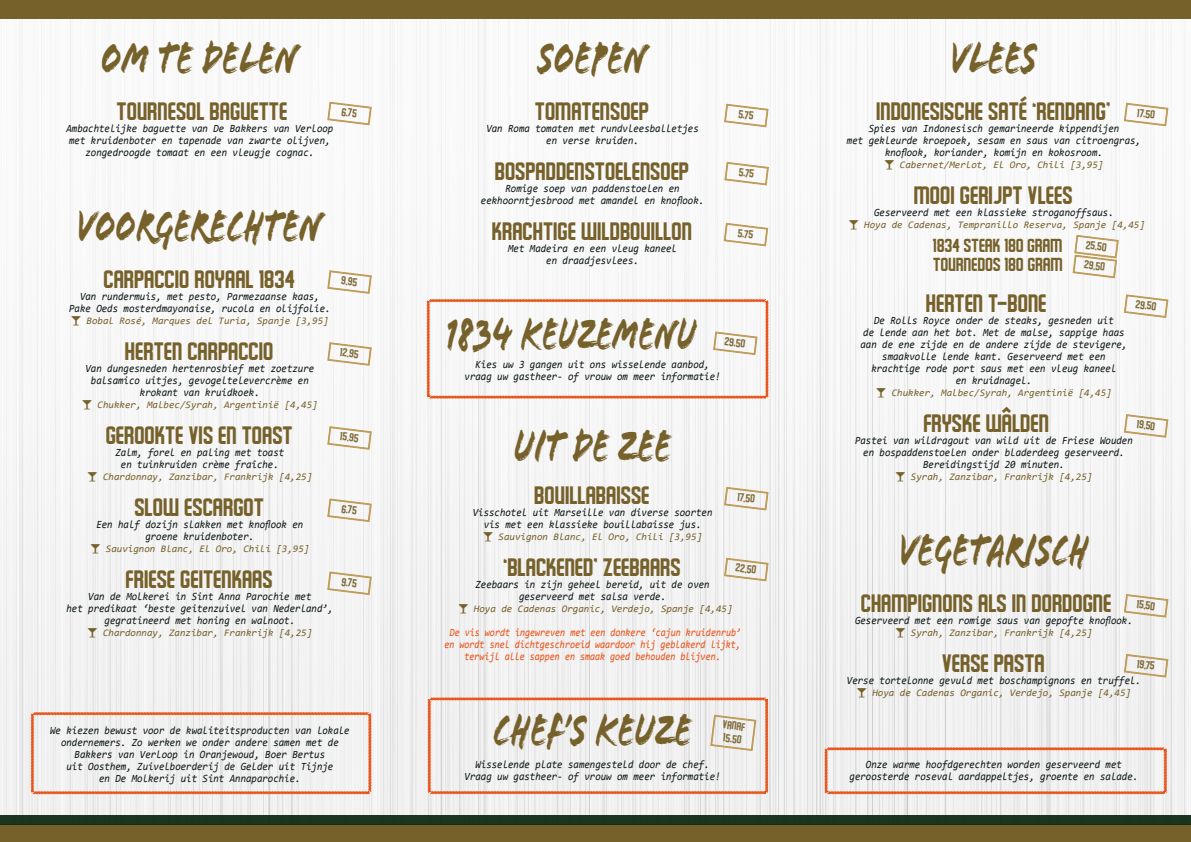
<style>
.page{position:relative;width:1191px;height:842px;background:#fff}
.page>*{position:absolute;margin:0;border:0;box-sizing:border-box;transform-origin:0 0}
.t1{font:48px "Flood Std";color:#76612b;scale:.65 1}
.t2{font:48px "Flood Std";color:#76612b;scale:.62 1}
.t3{font:24px "Schluber";color:#76612b}
.t4{font:18px/19px "Schluber";color:#76612b}
.t5{font:italic 11px/12px "Consolas";color:#0c1615;text-align:center;scale:.9 1}
.t6{font:italic 11px/12px "Consolas";color:#e94e12;text-align:center;scale:.83 1}
.t7{font:11px/13px "Schluber";color:#826e3c}
.t8{font:italic 10px "Consolas";color:#76612b}
</style>
<div class="page">
<img style="left:0;top:18px;width:1191px;height:798px">
<div style="left:0;top:825px;width:1191px;height:17px;background:#76612b"></div>
<div style="left:0;top:0;width:1191px;height:18px;background:#76612b"></div>
<svg style="left:426px;top:298px;width:343px;height:101px"></svg>
<div style="left:0;top:816px;width:1191px;height:9px;background:#1c351e"></div>
<svg style="left:328px;top:102px;width:43px;height:23px"></svg>
<svg style="left:824px;top:747px;width:343px;height:48px"></svg>
<svg style="left:1124px;top:654px;width:44px;height:23px"></svg>
<svg style="left:1124px;top:295px;width:44px;height:23px"></svg>
<svg style="left:1073px;top:235px;width:45px;height:43px"></svg>
<svg style="left:1124px;top:594px;width:44px;height:23px"></svg>
<svg style="left:1124px;top:103px;width:44px;height:23px"></svg>
<svg style="left:427px;top:697px;width:342px;height:98px"></svg>
<svg style="left:328px;top:499px;width:43px;height:23px"></svg>
<svg style="left:328px;top:271px;width:43px;height:22px"></svg>
<svg style="left:328px;top:427px;width:43px;height:22px"></svg>
<svg style="left:724px;top:104px;width:44px;height:23px"></svg>
<svg style="left:725px;top:162px;width:43px;height:23px"></svg>
<svg style="left:724px;top:223px;width:44px;height:23px"></svg>
<svg style="left:724px;top:487px;width:44px;height:23px"></svg>
<svg style="left:328px;top:343px;width:43px;height:22px"></svg>
<svg style="left:328px;top:572px;width:43px;height:23px"></svg>
<svg style="left:1124px;top:414px;width:44px;height:23px"></svg>
<svg style="left:724px;top:558px;width:44px;height:23px"></svg>
<svg style="left:30px;top:711px;width:342px;height:84px"></svg>
<svg style="left:885px;top:160px;width:9px;height:9px"></svg>
<svg style="left:849px;top:220px;width:9px;height:9px"></svg>
<svg style="left:876px;top:388px;width:9px;height:9px"></svg>
<svg style="left:896px;top:472px;width:9px;height:9px"></svg>
<svg style="left:896px;top:628px;width:9px;height:9px"></svg>
<svg style="left:857px;top:688px;width:9px;height:9px"></svg>
<svg style="left:483px;top:532px;width:9px;height:9px"></svg>
<svg style="left:459px;top:604px;width:9px;height:9px"></svg>
<svg style="left:72px;top:316px;width:9px;height:9px"></svg>
<svg style="left:83px;top:400px;width:9px;height:9px"></svg>
<svg style="left:88px;top:472px;width:9px;height:9px"></svg>
<svg style="left:91px;top:544px;width:9px;height:9px"></svg>
<svg style="left:88px;top:628px;width:9px;height:9px"></svg>
<svg style="left:1020px;top:96px;width:7px;height:6px"></svg>
<svg style="left:1002px;top:407px;width:9px;height:6px"></svg>
<h1 class="t1" style="left:101px;top:30px;width:305px">OM TE DELEN</h1>
<h2 class="t3" style="left:117px;top:102px;width:172px">TOURNESOL BAGUETTE</h2>
<p class="t5" style="left:66px;top:122px;width:298px">Ambachtelijke baguette van De Bakkers van Verloop met kruidenboter en tapenade van zwarte olijven, zongedroogde tomaat en een vleugje cognac.</p>
<p class="t7" style="left:343px;top:106px;width:17px;rotate:7deg">6,75</p>
<h1 class="t1" style="left:77px;top:198px;width:380px">VOORGERECHTEN</h1>
<h2 class="t3" style="left:104px;top:270px;width:193px">CARPACCIO ROYAAL 1834</h2>
<p class="t5" style="left:69px;top:290px;width:292px">Van rundermuis, met pesto, Parmezaanse kaas,<br>Pake Oeds mosterdmayonaise, rucola en olijfolie.</p>
<p class="t8" style="left:87px;top:314px;width:243px">Bobal Rosé, Marques del Turia, Spanje [3,95]</p>
<h2 class="t3" style="left:126px;top:342px;width:150px">HERTEN CARPACCIO</h2>
<p class="t5" style="left:85px;top:362px;width:256px">Van dungesneden hertenrosbief met zoetzure balsamico uitjes, gevogeltelevercrème en krokant van kruidkoek.</p>
<p class="t8" style="left:98px;top:398px;width:221px">Chukker, Malbec/Syrah, Argentinië [4,45]</p>
<h2 class="t3" style="left:106px;top:426px;width:188px">GEROOKTE VIS EN TOAST</h2>
<p class="t5" style="left:115px;top:446px;width:189px">Zalm, forel en paling met toast en tuinkruiden crème fraîche.</p>
<p class="t8" style="left:103px;top:470px;width:210px">Chardonnay, Zanzibar, Frankrijk [4,25]</p>
<h2 class="t3" style="left:135px;top:498px;width:131px">SLOW ESCARGOT</h2>
<p class="t5" style="left:96px;top:518px;width:231px">Een half dozijn slakken met knoflook en groene kruidenboter.</p>
<p class="t8" style="left:106px;top:542px;width:205px">Sauvignon Blanc, El Oro, Chili [3,95]</p>
<h2 class="t3" style="left:126px;top:570px;width:149px">FRIESE GEITENKAAS</h2>
<p class="t5" style="left:66px;top:590px;width:298px">Van de Molkerei in Sint Anna Parochie met<br>het predikaat ‘beste geitenzuivel van Nederland’, gegratineerd met honing en walnoot.</p>
<p class="t8" style="left:103px;top:626px;width:210px">Chardonnay, Zanzibar, Frankrijk [4,25]</p>
<p class="t7" style="left:342px;top:274px;width:18px;rotate:7deg">9,95</p>
<p class="t7" style="left:341px;top:346px;width:20px;rotate:7deg">12,95</p>
<p class="t7" style="left:341px;top:430px;width:20px;rotate:7deg">15,95</p>
<p class="t7" style="left:343px;top:503px;width:17px;rotate:7deg">6,75</p>
<p class="t7" style="left:343px;top:576px;width:17px;rotate:7deg">9,75</p>
<p class="t5" style="left:50px;top:724px;width:334px">We kiezen bewust voor de kwaliteitsproducten van lokale ondernemers. Zo werken we onder andere samen met de Bakkers van Verloop in Oranjewoud, Boer Bertus<br>uit Oosthem, Zuivelboerderij de Gelder uit Tijnje<br>en De Molkerij uit Sint Annaparochie.</p>
<h1 class="t1" style="left:538px;top:30px;width:170px">SOEPEN</h1>
<h2 class="t3" style="left:535px;top:102px;width:115px">TOMATENSOEP</h2>
<p class="t5" style="left:486px;top:122px;width:237px">Van Roma tomaten met rundvleesballetjes en verse kruiden.</p>
<h2 class="t3" style="left:495px;top:162px;width:196px">BOSPADDENSTOELENSOEP</h2>
<p class="t5" style="left:481px;top:182px;width:250px">Romige soep van paddenstoelen en eekhoorntjesbrood met amandel en knoflook.</p>
<h2 class="t3" style="left:492px;top:222px;width:201px">KRACHTIGE WILDBOUILLON</h2>
<p class="t5" style="left:508px;top:242px;width:189px">Met Madeira en een vleug kaneel en draadjesvlees.</p>
<p class="t7" style="left:739px;top:108px;width:17px;rotate:7deg">5,75</p>
<p class="t7" style="left:740px;top:166px;width:17px;rotate:7deg">5,75</p>
<p class="t7" style="left:739px;top:227px;width:17px;rotate:7deg">5,75</p>
<h1 class="t2" style="left:446px;top:306px;width:405px">1834 KEUZEMENU</h1>
<p class="t5" style="left:464px;top:358px;width:286px">Kies uw 3 gangen uit ons wisselende aanbod, vraag uw gastheer- of vrouw om meer informatie!</p>
<p class="t7" style="left:726px;top:335px;width:22px;rotate:7deg">29,50</p>
<h1 class="t1" style="left:514px;top:418px;width:244px">UIT DE ZEE</h1>
<h2 class="t3" style="left:535px;top:486px;width:117px">BOUILLABAISSE</h2>
<p class="t5" style="left:473px;top:506px;width:268px">Visschotel uit Marseille van diverse soorten vis met een klassieke bouillabaisse jus.</p>
<p class="t8" style="left:498px;top:530px;width:205px">Sauvignon Blanc, El Oro, Chili [3,95]</p>
<h2 class="t3" style="left:504px;top:558px;width:179px">‘BLACKENED’ ZEEBAARS</h2>
<p class="t5" style="left:475px;top:578px;width:262px">Zeebaars in zijn geheel bereid, uit de oven geserveerd met salsa verde.</p>
<p class="t8" style="left:474px;top:602px;width:260px">Hoya de Cadenas Organic, Verdejo, Spanje [4,45]</p>
<p class="t6" style="left:444px;top:626px;width:359px">De vis wordt ingewreven met een donkere ‘cajun kruidenrub’ en wordt snel dichtgeschroeid waardoor hij geblakerd lijkt, terwijl alle sappen en smaak goed behouden blijven.</p>
<p class="t7" style="left:738px;top:491px;width:19px;rotate:7deg">17,50</p>
<p class="t7" style="left:737px;top:562px;width:22px;rotate:7deg">22,50</p>
<h1 class="t1" style="left:493px;top:702px;width:306px">CHEF’S KEUZE</h1>
<p class="t5" style="left:464px;top:758px;width:286px">Wisselende plate samengesteld door de chef.<br>Vraag uw gastheer- of vrouw om meer informatie!</p>
<p class="t7" style="left:724px;top:718px;width:24px;rotate:7deg">VANAF<br>15,50</p>
<h1 class="t1" style="left:950px;top:30px;width:135px">VLEES</h1>
<h2 class="t3" style="left:876px;top:102px;width:236px">INDONESISCHE SATE ‘RENDANG’</h2>
<p class="t5" style="left:847px;top:122px;width:328px">Spies van Indonesisch gemarineerde kippendijen<br>met gekleurde kroepoek, sesam en saus van citroengras, knoflook, koriander, komijn en kokosroom.</p>
<p class="t8" style="left:900px;top:158px;width:205px">Cabernet/Merlot, El Oro, Chili [3,95]</p>
<h2 class="t3" style="left:914px;top:186px;width:160px">MOOI GERIJPT VLEES</h2>
<p class="t5" style="left:874px;top:206px;width:268px">Geserveerd met een klassieke stroganoffsaus.</p>
<p class="t8" style="left:864px;top:218px;width:282px">Hoya de Cadenas, Tempranillo Reserva, Spanje [4,45]</p>
<h3 class="t4" style="left:933px;top:237px;width:131px">1834 STEAK 180 GRAM<br>TOURNEDOS 180 GRAM</h3>
<h2 class="t3" style="left:926px;top:294px;width:122px">HERTEN T-BONE</h2>
<p class="t5" style="left:860px;top:314px;width:298px">De Rolls Royce onder de steaks, gesneden uit<br>de lende aan het bot. Met de malse, sappige haas aan de ene zijde en de andere zijde de stevigere, smaakvolle lende kant. Geserveerd met een krachtige rode port saus met een vleug kaneel<br>en kruidnagel.</p>
<p class="t8" style="left:891px;top:386px;width:221px">Chukker, Malbec/Syrah, Argentinië [4,45]</p>
<h2 class="t3" style="left:924px;top:414px;width:127px">FRYSKE WALDEN</h2>
<p class="t5" style="left:855px;top:434px;width:310px">Pastei van wildragout van wild uit de Friese Wouden en bospaddenstoelen onder bladerdeeg geserveerd.<br>Bereidingstijd 20 minuten.</p>
<p class="t8" style="left:911px;top:470px;width:183px">Syrah, Zanzibar, Frankrijk [4,25]</p>
<p class="t7" style="left:1138px;top:107px;width:19px;rotate:7deg">17,50</p>
<p class="t7" style="left:1087px;top:239px;width:22px;rotate:7deg">25,50</p>
<p class="t7" style="left:1085px;top:259px;width:22px;rotate:7deg">29,50</p>
<p class="t7" style="left:1136px;top:298px;width:22px;rotate:7deg">29,50</p>
<p class="t7" style="left:1137px;top:418px;width:20px;rotate:7deg">19,50</p>
<h1 class="t1" style="left:899px;top:522px;width:293px">VEGETARISCH</h1>
<h2 class="t3" style="left:861px;top:594px;width:252px">CHAMPIGNONS ALS IN DORDOGNE</h2>
<p class="t5" style="left:855px;top:614px;width:310px">Geserveerd met een romige saus van gepofte knoflook.</p>
<p class="t8" style="left:911px;top:626px;width:183px">Syrah, Zanzibar, Frankrijk [4,25]</p>
<h2 class="t3" style="left:942px;top:654px;width:104px">VERSE PASTA</h2>
<p class="t5" style="left:847px;top:674px;width:328px">Verse tortelonne gevuld met boschampignons en truffel.</p>
<p class="t8" style="left:872px;top:686px;width:260px">Hoya de Cadenas Organic, Verdejo, Spanje [4,45]</p>
<p class="t7" style="left:1137px;top:598px;width:20px;rotate:7deg">15,50</p>
<p class="t7" style="left:1138px;top:658px;width:19px;rotate:7deg">19,75</p>
<p class="t5" style="left:849px;top:758px;width:322px">Onze warme hoofdgerechten worden geserveerd met geroosterde roseval aardappeltjes, groente en salade.</p>
</div>
